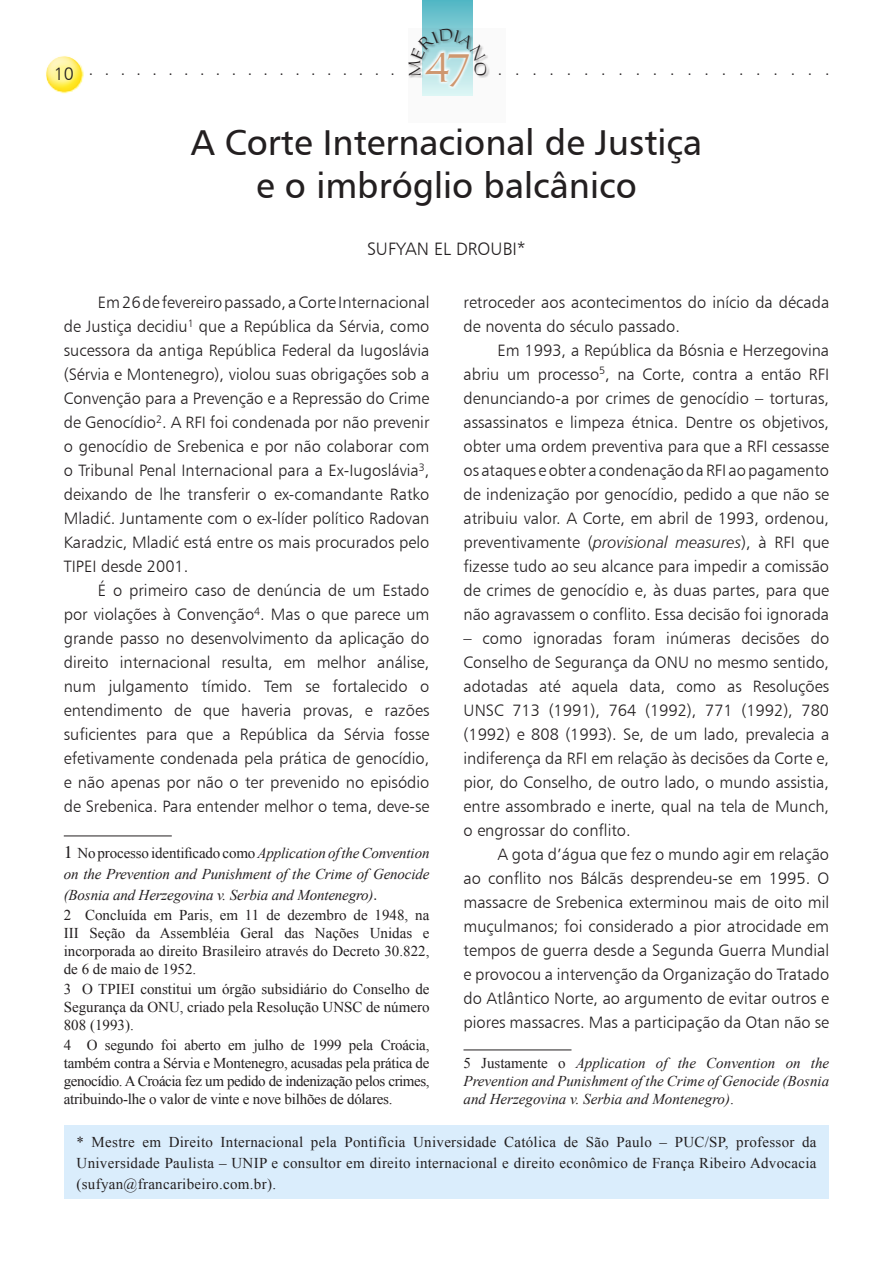
<style>
.page{position:relative;width:893px;height:1263px;background:#fff}
.page>*{position:absolute;margin:0;border:0;box-sizing:border-box;transform-origin:0 0}
.t1{font:36.9px "Carleton Normal";color:#ce976f}
.t2{font:36px/43.2px "Humanist 777 BT Roman B";color:#231f20;text-align:center}
.t3{font:18px "Humanist 777 BT Light B";color:#231f20}
.t4{font:16.5px/24px "Humanist 777 BT Light B";color:#231f20;text-align:justify}
.t5{font:15px/18px "Times New Roman";color:#231f20;text-align:justify}
.t6{font:italic 15px/20.7px "Times New Roman";letter-spacing:-.01em;color:#231f20}
.t7{font:15px "Times";color:#231f20}
.s1{font-family:"Humanist 777 BT Light B";font-size:18px}
.s2{font-family:"Times";font-style:normal;font-size:18px}
.s3{font-style:normal}
.s4{font-family:"Times";font-style:normal}
.s5{font-family:"Humanist 777 BT Light Italic B"}
</style>
<div class="page">
<svg style="left:423px;top:0;width:50px;height:28px"></svg>
<div style="left:46px;top:56px;width:37px;height:38px;background:#fff101;opacity:.75"></div>
<div style="left:64px;top:1125px;width:764px;height:74px;background:#daedfc"></div>
<hr style="left:64px;top:835px;width:108px;height:1px;background:#231f20">
<hr style="left:463px;top:1049px;width:108px;height:1px;background:#231f20">
<svg style="left:409px;top:28px;width:78px;height:48px"></svg>
<p class="t7" style="left:54px;top:61px;width:342px"><span class="s1">10</span> ....................</p>
<h1 class="t1" style="left:424px;top:53px;width:48px">47</h1>
<p class="t7" style="left:498px;top:61px;width:332px">....................</p>
<h2 class="t2" style="left:191px;top:120px;width:513px">A Corte Internacional de Justiça e o imbróglio balcânico</h2>
<p class="t3" style="left:367px;top:237px;width:160px">SUFYAN EL DROUBI*</p>
<p class="t4" style="left:64px;top:290px;width:367px;text-indent:34px">Em 26 de fevereiro passado, a Corte Internacional de Justiça decidiu<sup>1</sup> que a República da Sérvia, como sucessora da antiga República Federal da Iugoslávia (Sérvia e Montenegro), violou suas obrigações sob a Convenção para a Prevenção e a Repressão do Crime de Genocídio<sup>2</sup>. A RFI foi condenada por não prevenir o genocídio de Srebenica e por não colaborar com o Tribunal Penal Internacional para a Ex-Iugoslávia<sup>3</sup>, deixando de lhe transferir o ex-comandante Ratko Mladić. Juntamente com o ex-líder político Radovan Karadzic, Mladić está entre os mais procurados pelo TIPEI desde 2001.</p>
<p class="t4" style="left:64px;top:578px;width:367px;text-indent:34px">É o primeiro caso de denúncia de um Estado por violações à Convenção<sup>4</sup>. Mas o que parece um grande passo no desenvolvimento da aplicação do direito internacional resulta, em melhor análise, num julgamento tímido. Tem se fortalecido o entendimento de que haveria provas, e razões suficientes para que a República da Sérvia fosse efetivamente condenada pela prática de genocídio, e não apenas por não o ter prevenido no episódio de Srebenica. Para entender melhor o tema, deve-se</p>
<p class="t6" style="left:64px;top:842px;width:367px"><span class="s2">1</span> <span class="s3">No processo identificado como</span>Application oftheConvention on the Prevention and Punishment of the Crime of Genocide (Bosnia and Herzegovina v. Serbia and Montenegro)<span class="s4">.<br></span><span class="s3">2 Concluída em Paris, em 11 de dezembro de 1948, na</span></p>
<p class="t5" style="left:64px;top:923px;width:367px">III Seção da Assembléia Geral das Nações Unidas e incorporada ao direito Brasileiro através do Decreto 30.822, de 6 de maio de 1952.</p>
<p class="t5" style="left:64px;top:980px;width:367px">3 O TPIEI constitui um órgão subsidiário do Conselho de Segurança da ONU, criado pela Resolução UNSC de número 808 (1993).</p>
<p class="t5" style="left:64px;top:1036px;width:367px">4 O segundo foi aberto em julho de 1999 pela Croácia, também contra a Sérvia e Montenegro, acusadas pela prática de genocídio. A Croácia fez um pedido de indenização pelos crimes, atribuindo-lhe o valor de vinte e nove bilhões de dólares.</p>
<p class="t4" style="left:463px;top:290px;width:367px">retroceder aos acontecimentos do início da década de noventa do século passado.</p>
<p class="t4" style="left:463px;top:338px;width:367px;text-indent:34px">Em 1993, a República da Bósnia e Herzegovina abriu um processo<sup>5</sup>, na Corte, contra a então RFI denunciando-a por crimes de genocídio – torturas, assassinatos e limpeza étnica. Dentre os objetivos, obter uma ordem preventiva para que a RFI cessasse os ataques e obter a condenação da RFI ao pagamento de indenização por genocídio, pedido a que não se atribuiu valor. A Corte, em abril de 1993, ordenou, preventivamente (<span class="s5">provisional measures</span>), à RFI que fizesse tudo ao seu alcance para impedir a comissão de crimes de genocídio e, às duas partes, para que não agravassem o conflito. Essa decisão foi ignorada</p>
<p class="t4" style="left:463px;top:626px;width:367px">– como ignoradas foram inúmeras decisões do Conselho de Segurança da ONU no mesmo sentido, adotadas até aquela data, como as Resoluções UNSC 713 (1991), 764 (1992), 771 (1992), 780 (1992) e 808 (1993). Se, de um lado, prevalecia a indiferença da RFI em relação às decisões da Corte e, pior, do Conselho, de outro lado, o mundo assistia, entre assombrado e inerte, qual na tela de Munch, o engrossar do conflito.</p>
<p class="t4" style="left:463px;top:842px;width:367px;text-indent:34px">A gota d’água que fez o mundo agir em relação ao conflito nos Bálcãs desprendeu-se em 1995. O massacre de Srebenica exterminou mais de oito mil muçulmanos; foi considerado a pior atrocidade em tempos de guerra desde a Segunda Guerra Mundial e provocou a intervenção da Organização do Tratado do Atlântico Norte, ao argumento de evitar outros e piores massacres. Mas a participação da Otan não se</p>
<p class="t6" style="left:463px;top:1054px;width:367px;line-height:18px;text-align:justify"><span class="s3">5 Justamente o</span> Application of the Convention on the Prevention and Punishment of the Crime of Genocide (Bosnia and Herzegovina v. Serbia and Montenegro)<span class="s3">.</span></p>
<p class="t5" style="left:77px;top:1131px;width:741px;line-height:21px">* Mestre em Direito Internacional pela Pontifícia Universidade Católica de São Paulo – PUC/SP, professor da Universidade Paulista – UNIP e consultor em direito internacional e direito econômico de França Ribeiro Advocacia (sufyan@francaribeiro.com.br).</p>
</div>
